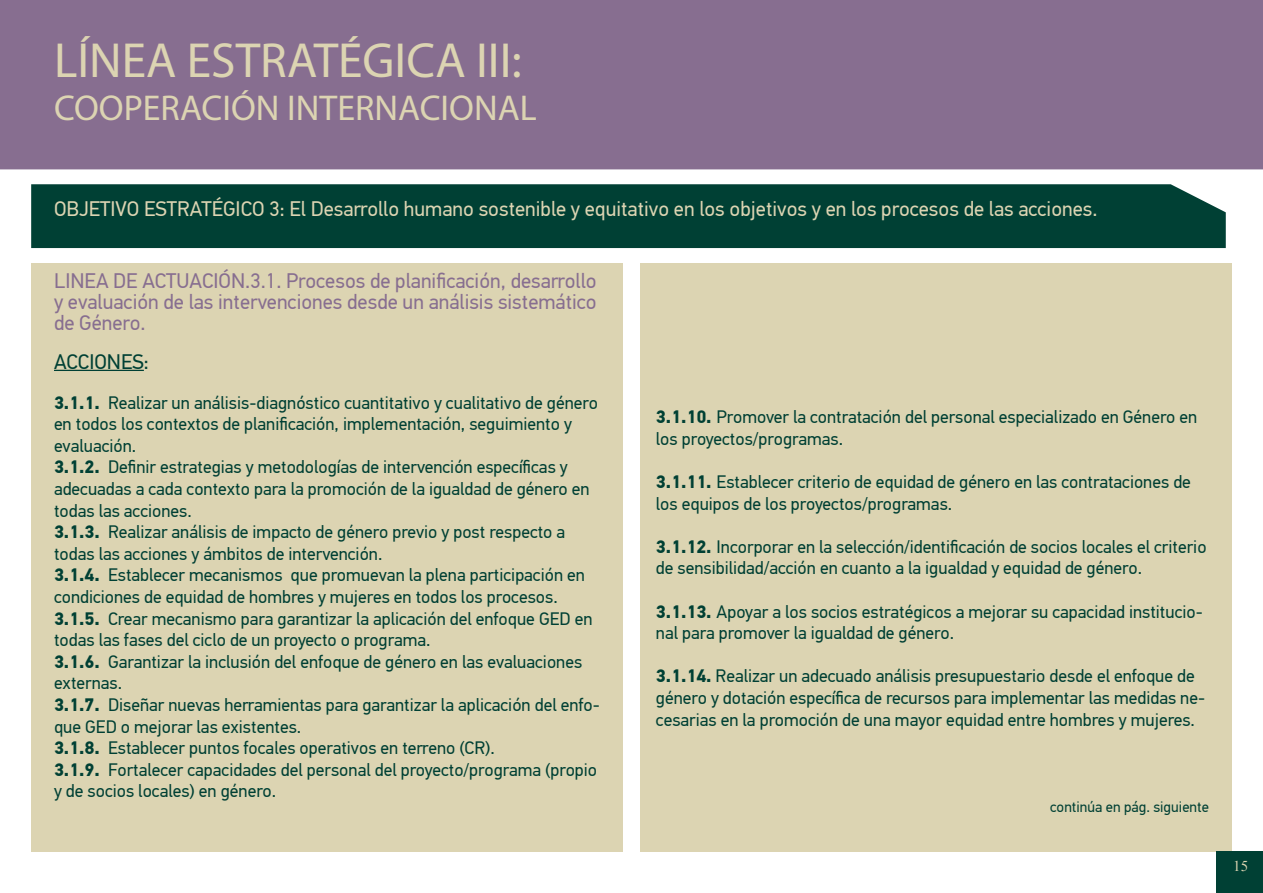
<style>
.page{position:relative;width:1263px;height:893px;background:#fff}
.page>*{position:absolute;margin:0;border:0;box-sizing:border-box;transform-origin:0 0}
.t1{font:49.5px "Myriad Pro";color:#dcd4b2}
.t2{font:36px "Myriad Pro";color:#dcd4b2}
.t3{font:21px/21px "PF Din Text Pro";color:#876e90;text-align:justify}
.t4{font:21px "PF Din Text Pro";color:#dcd4b2}
.t5{font:21px "PF Din Text Pro";color:#004034}
.t6{font:18px/21.6px "PF Din Text Pro";color:#004034}
.t7{font:15px "PF Din Text Pro";color:#004034}
.t8{font:15px "Times New Roman";color:#dcd4b2}
.s1{font-weight:700}
</style>
<div class="page">
<div style="left:640px;top:264px;width:592px;height:588px;background:#dcd4b2"></div>
<div style="left:31px;top:264px;width:591px;height:588px;background:#dcd4b2"></div>
<div style="left:31px;top:184px;width:1195px;height:64px;background:#004034"></div>
<div style="left:0;top:0;width:1263px;height:169px;background:#876e90"></div>
<hr style="left:54px;top:370px;width:90px;height:1px;background:#004034">
<div style="left:1217px;top:851px;width:46px;height:42px;background:#004034"></div>
<h1 class="t1" style="left:54px;top:30px;width:469px">LÍNEA ESTRATÉGICA III:</h1>
<h2 class="t2" style="left:54px;top:86px;width:484px">COOPERACIÓN INTERNACIONAL</h2>
<p class="t4" style="left:54px;top:196px;width:1045px">OBJETIVO ESTRATÉGICO 3: El Desarrollo humano sostenible y equitativo en los objetivos y en los procesos de las acciones.</p>
<p class="t3" style="left:54px;top:270px;width:544px">LINEA DE ACTUACIÓN.3.1. Procesos de planificación, desarrollo y evaluación de las intervenciones desde un análisis sistemático de Género.</p>
<p class="t5" style="left:54px;top:349px;width:96px">ACCIONES:</p>
<p class="t6" style="left:54px;top:392px;width:547px"><span class="s1">3.1.1.</span> Realizar un análisis-diagnóstico cuantitativo y cualitativo de género en todos los contextos de planificación, implementación, seguimiento y evaluación.<br><span class="s1">3.1.2.</span> Definir estrategias y metodologías de intervención específicas y adecuadas a cada contexto para la promoción de la igualdad de género en todas las acciones.<br><span class="s1">3.1.3.</span> Realizar análisis de impacto de género previo y post respecto a todas las acciones y ámbitos de intervención.<br><span class="s1">3.1.4.</span> Establecer mecanismos que promuevan la plena participación en condiciones de equidad de hombres y mujeres en todos los procesos.<br><span class="s1">3.1.5.</span> Crear mecanismo para garantizar la aplicación del enfoque GED en todas las fases del ciclo de un proyecto o programa.<br><span class="s1">3.1.6.</span> Garantizar la inclusión del enfoque de género en las evaluaciones externas.<br><span class="s1">3.1.7.</span> Diseñar nuevas herramientas para garantizar la aplicación del enfo&shy;que GED o mejorar las existentes.<br><span class="s1">3.1.8.</span> Establecer puntos focales operativos en terreno (CR).<br><span class="s1">3.1.9.</span> Fortalecer capacidades del personal del proyecto/programa (propio y de socios locales) en género.</p>
<p class="t6" style="left:656px;top:406px;width:543px"><span class="s1">3.1.10.</span> Promover la contratación del personal especializado en Género en los proyectos/programas.</p>
<p class="t6" style="left:656px;top:471px;width:536px"><span class="s1">3.1.11.</span> Establecer criterio de equidad de género en las contrataciones de los equipos de los proyectos/programas.</p>
<p class="t6" style="left:656px;top:536px;width:552px"><span class="s1">3.1.12.</span> Incorporar en la selección/identificación de socios locales el criterio de sensibilidad/acción en cuanto a la igualdad y equidad de género.</p>
<p class="t6" style="left:656px;top:601px;width:548px"><span class="s1">3.1.13.</span> Apoyar a los socios estratégicos a mejorar su capacidad institucio&shy;nal para promover la igualdad de género.</p>
<p class="t6" style="left:656px;top:665px;width:551px"><span class="s1">3.1.14.</span> Realizar un adecuado análisis presupuestario desde el enfoque de género y dotación específica de recursos para implementar las medidas ne&shy;cesarias en la promoción de una mayor equidad entre hombres y mujeres.</p>
<p class="t7" style="left:1050px;top:798px;width:160px">continúa en pág. siguiente</p>
<p class="t8" style="left:1233px;top:856px;width:16px">15</p>
</div>
